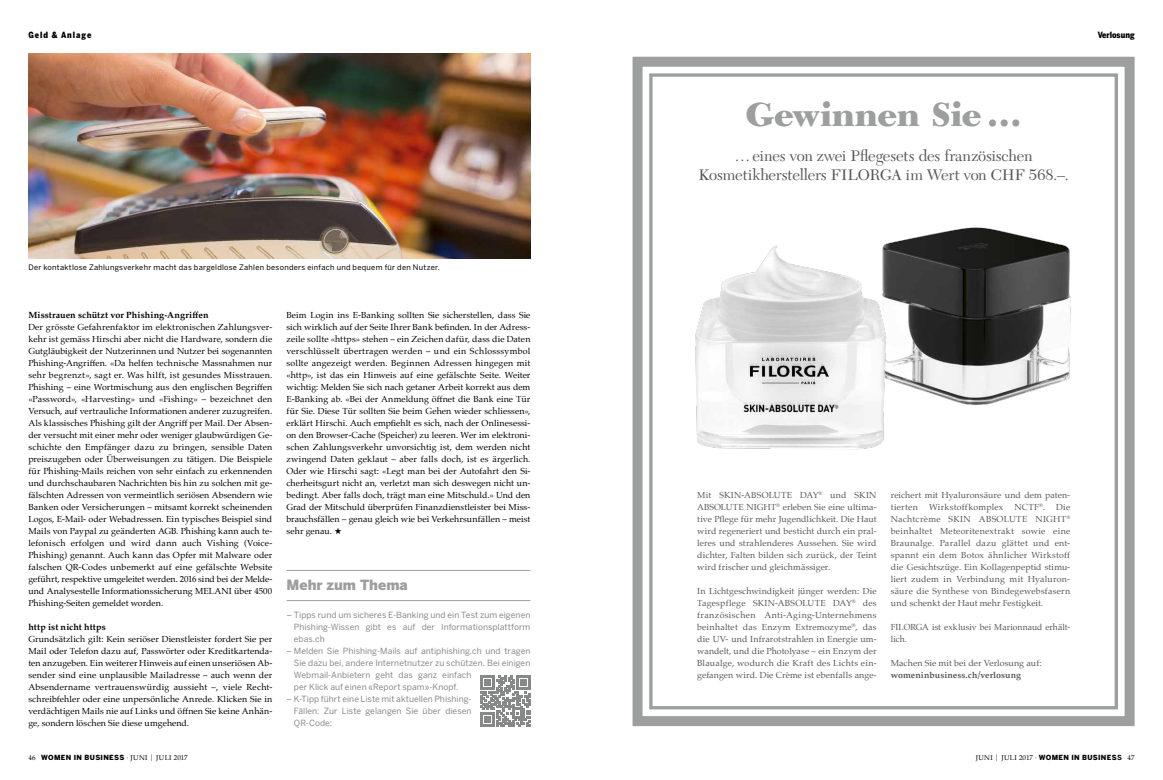
<style>
.page{position:relative;width:1163px;height:780px;background:#fff}
.page>*{position:absolute;margin:0;border:0;box-sizing:border-box;transform-origin:0 0}
.t1{font:900 35px "New Caledonia";letter-spacing:-.01em;color:#9d9e9e}
.t2{font:16px/19px "New Caledonia";letter-spacing:-.01em;color:#555756;text-align:center}
.t3{font:900 14px "Benton Sans";color:#9d9e9e}
.t4{font:700 9px "Palatino";letter-spacing:.015em;color:#000}
.t5{font:8.8px/12px "Palatino";letter-spacing:.005em;color:#000;text-align:justify}
.t6{font:8.8px/12px "Palatino";letter-spacing:.01em;color:#555756;text-align:justify}
.t7{font:700 8.8px "Palatino";letter-spacing:.005em;color:#555756}
.t8{font:8.5px/12px "Benton Sans";letter-spacing:.005em;color:#878988;text-align:justify}
.t9{font:900 8.5px "Benton Sans Cond";letter-spacing:.11em;color:#000}
.t10{font:900 8.5px "Benton Sans Cond";color:#000}
.t11{font:7.5px "Benton Sans";letter-spacing:.035em;color:#000}
.t12{font:7px "Palatino";letter-spacing:.045em;color:#000}
.s1{font-family:"Benton Sans";font-weight:900}
.s2{font-size:9.1px}
.s3{font-family:"Benton Sans";font-weight:700}
</style>
<div class="page">
<svg style="left:632px;top:56px;width:503px;height:671px"></svg>
<div style="left:649px;top:73px;width:468px;height:636px;border:3px solid #9d9e9e"></div>
<img style="left:672px;top:227px;width:235px;height:235px">
<hr style="left:286px;top:570px;width:244px;height:1px;background:#9d9e9e">
<hr style="left:286px;top:600px;width:244px;height:1px;background:#9d9e9e">
<img style="left:28px;top:54px;width:502px;height:204px">
<svg style="left:480px;top:675px;width:50px;height:51px"></svg>
<p class="t9" style="left:28px;top:30px;width:64px">Geld &amp; Anlage</p>
<p class="t11" style="left:28px;top:263px;width:413px">Der kontaktlose Zahlungsverkehr macht das bargeldlose Zahlen besonders einfach und bequem für den Nutzer.</p>
<p class="t4" style="left:28px;top:307px;width:182px">Misstrauen schützt vor Phishing-Angriffen</p>
<p class="t5" style="left:28px;top:321px;width:245px">Der grösste Gefahrenfaktor im elektronischen Zahlungsver&shy;kehr ist gemäss Hirschi aber nicht die Hardware, sondern die Gutgläubigkeit der Nutzerinnen und Nutzer bei sogenannten Phishing-Angriffen. «Da helfen technische Massnahmen nur sehr begrenzt», sagt er. Was hilft, ist gesundes Misstrauen.<br>Phishing – eine Wortmischung aus den englischen Begriffen «Password», «Harvesting» und «Fishing» – bezeichnet den Versuch, auf vertrauliche Informationen anderer zuzugreifen.<br>Als klassisches Phishing gilt der Angriff per Mail. Der Absen&shy;der versucht mit einer mehr oder weniger glaubwürdigen Ge&shy;schichte den Empfänger dazu zu bringen, sensible Daten preiszugeben oder Überweisungen zu tätigen. Die Beispiele für Phishing-Mails reichen von sehr einfach zu erkennenden und durchschaubaren Nachrichten bis hin zu solchen mit ge&shy;fälschten Adressen von vermeintlich seriösen Absendern wie Banken oder Versicherungen – mitsamt korrekt scheinenden Logos, E-Mail- oder Webadressen. Ein typisches Beispiel sind Mails von Paypal zu geänderten AGB. Phishing kann auch te&shy;lefonisch erfolgen und wird dann auch Vishing (Voice-Phishing) genannt. Auch kann das Opfer mit Malware oder falschen QR-Codes unbemerkt auf eine gefälschte Website geführt, respektive umgeleitet werden. 2016 sind bei der Melde&shy;und Analysestelle Informationssicherung MELANI über 4500<br>Phishing-Seiten gemeldet worden.</p>
<p class="t4" style="left:28px;top:619px;width:79px">http ist nicht https</p>
<p class="t5" style="left:28px;top:633px;width:245px">Grundsätzlich gilt: Kein seriöser Dienstleister fordert Sie per Mail oder Telefon dazu auf, Passwörter oder Kreditkartenda&shy;ten anzugeben. Ein weiterer Hinweis auf einen unseriösen Ab&shy;sender sind eine unplausible Mailadresse – auch wenn der Absendername vertrauenswürdig aussieht –, viele Recht&shy;schreibfehler oder eine unpersönliche Anrede. Klicken Sie in verdächtigen Mails nie auf Links und öffnen Sie keine Anhän&shy;ge, sondern löschen Sie diese umgehend.</p>
<p class="t5" style="left:286px;top:309px;width:245px">Beim Login ins E-Banking sollten Sie sicherstellen, dass Sie sich wirklich auf der Seite Ihrer Bank befinden. In der Adress&shy;zeile sollte «https» stehen – ein Zeichen dafür, dass die Daten verschlüsselt übertragen werden – und ein Schlosssymbol sollte angezeigt werden. Beginnen Adressen hingegen mit «http», ist das ein Hinweis auf eine gefälschte Seite. Weiter wichtig: Melden Sie sich nach getaner Arbeit korrekt aus dem E-Banking ab. «Bei der Anmeldung öffnet die Bank eine Tür für Sie. Diese Tür sollten Sie beim Gehen wieder schliessen», erklärt Hirschi. Auch empfiehlt es sich, nach der Onlinesessi&shy;on den Browser-Cache (Speicher) zu leeren. Wer im elektroni&shy;schen Zahlungsverkehr unvorsichtig ist, dem werden nicht zwingend Daten geklaut – aber falls doch, ist es ärgerlich.<br>Oder wie Hirschi sagt: «Legt man bei der Autofahrt den Si&shy;cherheitsgurt nicht an, verletzt man sich deswegen nicht un&shy;bedingt. Aber falls doch, trägt man eine Mitschuld.» Und den Grad der Mitschuld überprüfen Finanzdienstleister bei Miss&shy;brauchsfällen – genau gleich wie bei Verkehrsunfällen – meist sehr genau. ★</p>
<h3 class="t3" style="left:286px;top:577px;width:123px">Mehr zum Thema</h3>
<p class="t8" style="left:294px;top:609px;width:238px;text-indent:-7px">– Tipps rund um sicheres E-Banking und ein Test zum eigenen Phishing-Wissen gibt es auf der Informationsplattform ebas.ch</p>
<p class="t8" style="left:294px;top:645px;width:238px;text-align:left;text-indent:-7px">– Melden Sie Phishing-Mails auf antiphishing.ch und tragen Sie dazu bei, andere Internetnutzer zu schützen. Bei einigen Webmail-Anbietern geht das ganz einfach<br>per Klick auf einen «Report spam»-Knopf.</p>
<p class="t8" style="left:294px;top:693px;width:179px;text-indent:-7px">– K-Tipp führt eine Liste mit aktuellen Phishing-Fällen: Zur Liste gelangen Sie über diesen QR-Code:</p>
<h1 class="t1" style="left:745px;top:93px;width:278px">Gewinnen Sie…</h1>
<h2 class="t2" style="left:698px;top:147px;width:372px">…eines von zwei Pflegesets des französischen<br>Kosmetikherstellers FILORGA im Wert von CHF 568.–.</h2>
<p class="t10" style="left:1097px;top:30px;width:38px">Verlosung</p>
<p class="t6" style="left:697px;top:489px;width:181px">Mit SKIN-ABSOLUTE DAY<sup>®</sup> und SKIN ABSOLUTE NIGHT<sup>®</sup> erleben Sie eine ultima&shy;tive Pflege für mehr Jugendlichkeit. Die Haut wird regeneriert und besticht durch ein pral&shy;leres und strahlenderes Aussehen. Sie wird dichter, Falten bilden sich zurück, der Teint wird frischer und gleichmässiger.</p>
<p class="t6" style="left:697px;top:585px;width:181px">In Lichtgeschwindigkeit jünger werden: Die Tagespflege SKIN-ABSOLUTE DAY<sup>®</sup> des französischen Anti-Aging-Unternehmens beinhaltet das Enzym Extremozyme<sup>®</sup>, das die UV- und Infrarotstrahlen in Energie um&shy;wandelt, und die Photolyase – ein Enzym der Blaualge, wodurch die Kraft des Lichts ein&shy;gefangen wird. Die Crème ist ebenfalls ange-</p>
<p class="t6" style="left:890px;top:489px;width:181px">reichert mit Hyaluronsäure und dem paten&shy;tierten</p>
<p class="t6" style="left:928px;top:501px;width:76px">Wirkstoffkomplex</p>
<p class="t6" style="left:1014px;top:501px;width:32px">NCTF<sup>®</sup>.</p>
<p class="t6" style="left:890px;top:501px;width:181px;text-indent:165px">Die Nachtcrème SKIN ABSOLUTE NIGHT<sup>® </sup>beinhaltet Meteoritenextrakt sowie eine Braunalge. Parallel dazu glättet und ent&shy;spannt ein dem Botox ähnlicher Wirkstoff die Gesichtszüge. Ein Kollagenpeptid stimu&shy;liert zudem in Verbindung mit Hyaluron&shy;säure die Synthese von Bindegewebsfasern und schenkt der Haut mehr Festigkeit.</p>
<p class="t6" style="left:890px;top:621px;width:181px">FILORGA ist exklusiv bei Marionnaud erhält&shy;lich.</p>
<p class="t6" style="left:890px;top:657px;width:152px">Machen Sie mit bei der Verlosung auf:</p>
<p class="t7" style="left:890px;top:667px;width:132px">womeninbusiness.ch/verlosung</p>
<p class="t12" style="left:28px;top:751px;width:161px">46 <span class="s1">WOMEN IN BUSINESS</span> · JUNI <span class="s2">|</span> JULI 2017</p>
<p class="t12" style="left:975px;top:751px;width:160px">JUNI <span class="s2">|</span> JULI 2017 · <span class="s1">WOMEN IN BUSINES</span><span class="s3">S</span> 47</p>
</div>
